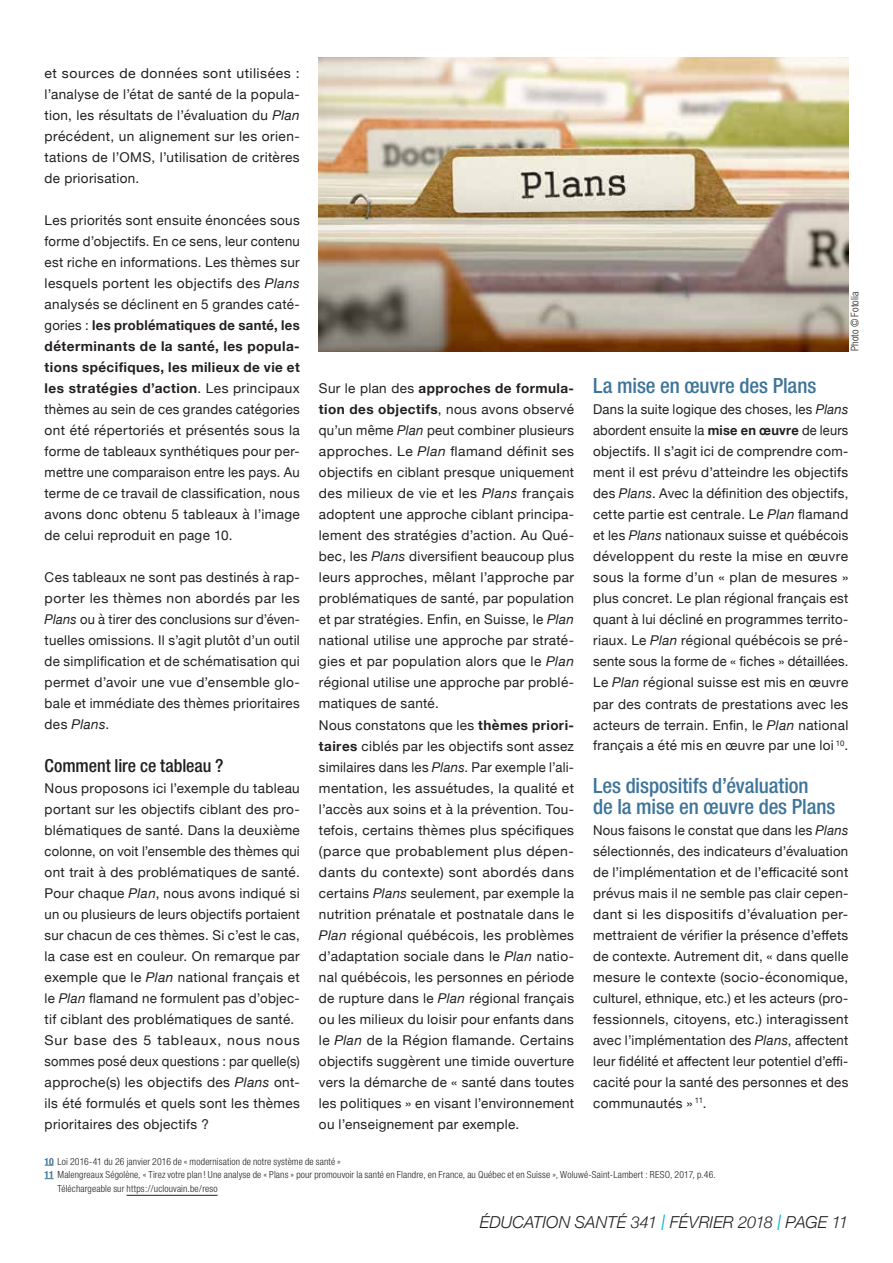
<style>
.page{position:relative;width:893px;height:1263px;background:#fff}
.page>*{position:absolute;margin:0;border:0;box-sizing:border-box;transform-origin:0 0}
.t1{font:500 condensed 21px/21px "Helvetica Neue";letter-spacing:-.005em;color:#3f7599}
.t2{font:500 condensed 18px "Helvetica Neue";letter-spacing:-.005em;color:#231f20}
.t3{font:italic 300 16.5px "Helvetica Neue";letter-spacing:.005em;color:#231f20}
.t4{font:13.5px/21px "Helvetica Neue";letter-spacing:.025em;color:#231f20;text-align:justify}
.t5{font:13.5px/21px "Helvetica Neue";letter-spacing:.025em;color:#231f20;text-align:justify;scale:1.04 1}
.t6{font:300 condensed 10.5px "Helvetica Neue";letter-spacing:.01em;color:#231f20}
.t7{font:300 condensed 9.75px "Helvetica Neue";letter-spacing:.015em;color:#231f20}
.s1{font-style:italic}
.s2{font-weight:700}
.s3{font-weight:700;color:#3f7599}
.s4{font-size:21.45px;color:#06b0d5}
</style>
<div class="page">
<hr style="left:127px;top:1195px;width:91px;height:1px;background:#231f20">
<img style="left:319px;top:57px;width:529px;height:294px">
<p class="t5" style="left:45px;top:64px;width:247px">et sources de données sont utilisées : l’analyse de l’état de santé de la popula&shy;tion, les résultats de l’évaluation du <span class="s1">Plan </span>précédent, un alignement sur les orien&shy;tations de l’OMS, l’utilisation de critères de priorisation.</p>
<p class="t4" style="left:45px;top:211px;width:257px">Les priorités sont ensuite énoncées sous forme d’objectifs. En ce sens, leur contenu est riche en informations. Les thèmes sur lesquels portent les objectifs des <span class="s1">Plans </span>analysés se déclinent en 5 grandes caté&shy;gories : <span class="s2">les problématiques de santé, les déterminants de la santé, les popula&shy;tions spécifiques, les milieux de vie et les stratégies d’action</span>. Les principaux thèmes au sein de ces grandes catégories ont été répertoriés et présentés sous la forme de tableaux synthétiques pour per&shy;mettre une comparaison entre les pays. Au terme de ce travail de classification, nous avons donc obtenu 5 tableaux à l’image de celui reproduit en page 10.</p>
<p class="t4" style="left:45px;top:568px;width:257px;text-align:left">Ces tableaux ne sont pas destinés à rap-- porter les thèmes non abordés par les <span class="s1">Plans</span> ou à tirer des conclusions sur d’éven&shy;tuelles omissions. Il s’agit plutôt d’un outil de simplification et de schématisation qui permet d’avoir une vue d’ensemble glo&shy;bale et immédiate des thèmes prioritaires des <span class="s1">Plans</span>.</p>
<h2 class="t2" style="left:45px;top:754px;width:180px">Comment lire ce tableau ?</h2>
<p class="t4" style="left:45px;top:778px;width:257px;text-align:left">Nous proposons ici l’exemple du tableau portant sur les objectifs ciblant des pro&shy;blématiques de santé. Dans la deuxième colonne, on voit l’ensemble des thèmes qui ont trait à des problématiques de santé.<br>Pour chaque <span class="s1">Plan</span>, nous avons indiqué si un ou plusieurs de leurs objectifs portaient sur chacun de ces thèmes. Si c’est le cas, la case est en couleur. On remarque par exemple que le <span class="s1">Plan</span> national français et le <span class="s1">Plan</span> flamand ne formulent pas d’objec&shy;tif ciblant des problématiques de santé.<br>Sur base des 5 tableaux, nous nous sommes posé deux questions : par quelle(s) approche(s) les objectifs des <span class="s1">Plans</span> ont&shy;ils été formulés et quels sont les thèmes prioritaires des objectifs ?</p>
<p class="t6" style="left:849px;top:351px;width:61px;rotate:-90deg">Photo © Fotolia</p>
<p class="t4" style="left:319px;top:379px;width:257px;text-align:left">Sur le plan des <span class="s2">approches de formula&shy;tion des objectifs</span>, nous avons observé qu’un même <span class="s1">Plan</span> peut combiner plusieurs approches. Le <span class="s1">Plan</span> flamand définit ses objectifs en ciblant presque uniquement des milieux de vie et les <span class="s1">Plans</span> français adoptent une approche ciblant principa&shy;lement des stratégies d’action. Au Qué&shy;bec, les <span class="s1">Plans</span> diversifient beaucoup plus leurs approches, mêlant l’approche par problématiques de santé, par population et par stratégies. Enfin, en Suisse, le <span class="s1">Plan </span>national utilise une approche par straté&shy;gies et par population alors que le <span class="s1">Plan </span>régional utilise une approche par problé&shy;matiques de santé.<br>Nous constatons que les <span class="s2">thèmes priori&shy;taires</span> ciblés par les objectifs sont assez similaires dans les <span class="s1">Plans</span>. Par exemple l’ali&shy;mentation, les assuétudes, la qualité et l’accès aux soins et à la prévention. Tou&shy;tefois, certains thèmes plus spécifiques (parce que probablement plus dépen&shy;dants du contexte) sont abordés dans certains <span class="s1">Plans</span> seulement, par exemple la nutrition prénatale et postnatale dans le <span class="s1">Plan</span> régional québécois, les problèmes d’adaptation sociale dans le <span class="s1">Plan</span> natio&shy;nal québécois, les personnes en période de rupture dans le <span class="s1">Plan</span> régional français ou les milieux du loisir pour enfants dans le <span class="s1">Plan</span> de la Région flamande. Certains objectifs suggèrent une timide ouverture vers la démarche de « santé dans toutes les politiques » en visant l’environnement ou l’enseignement par exemple.</p>
<h1 class="t1" style="left:593px;top:375px;width:225px">La mise en œuvre des Plans</h1>
<p class="t4" style="left:593px;top:400px;width:257px">Dans la suite logique des choses, les <span class="s1">Plans </span>abordent ensuite la <span class="s2">mise en œuvre</span> de leurs objectifs. Il s’agit ici de comprendre com&shy;ment il est prévu d’atteindre les objectifs des <span class="s1">Plans</span>. Avec la définition des objectifs, cette partie est centrale. Le <span class="s1">Plan</span> flamand et les <span class="s1">Plans</span> nationaux suisse et québécois développent du reste la mise en œuvre sous la forme d’un « plan de mesures » plus concret. Le plan régional français est quant à lui décliné en programmes territo&shy;riaux. Le <span class="s1">Plan</span> régional québécois se pré&shy;sente sous la forme de « fiches » détaillées.<br>Le <span class="s1">Plan</span> régional suisse est mis en œuvre par des contrats de prestations avec les acteurs de terrain. Enfin, le <span class="s1">Plan</span> national français a été mis en œuvre par une loi <sup>10</sup>.</p>
<h1 class="t1" style="left:593px;top:774px;width:244px">Les dispositifs d’évaluation<br>de la mise en œuvre des Plans</h1>
<p class="t4" style="left:593px;top:820px;width:257px">Nous faisons le constat que dans les <span class="s1">Plans </span>sélectionnés, des indicateurs d’évaluation de l’implémentation et de l’efficacité sont prévus mais il ne semble pas clair cepen&shy;dant si les dispositifs d’évaluation per&shy;mettraient de vérifier la présence d’effets de contexte. Autrement dit, « dans quelle mesure le contexte (socio-économique, culturel, ethnique, etc.) et les acteurs (pro&shy;fessionnels, citoyens, etc.) interagissent avec l’implémentation des <span class="s1">Plans</span>, affectent leur fidélité et affectent leur potentiel d’effi&shy;cacité pour la santé des personnes et des communautés » <sup>11</sup>.</p>
<p class="t7" style="left:45px;top:1155px;width:298px"><span class="s3">10</span> Loi 2016-41 du 26 janvier 2016 de « modernisation de notre système de santé »</p>
<p class="t7" style="left:45px;top:1169px;width:673px"><span class="s3">11</span> Malengreaux Ségolène, « Tirez votre plan! Une analyse de « Plans » pour promouvoir la santé en Flandre, en France, au Québec et en Suisse », Woluwé-Saint-Lambert : RESO, 2017, p.46.</p>
<p class="t7" style="left:57px;top:1182px;width:162px">Téléchargeable sur https://uclouvain.be/reso</p>
<p class="t3" style="left:480px;top:1209px;width:370px">ÉDUCATION SANTÉ 341 <span class="s4">I</span> FÉVRIER 2018 <span class="s4">I</span> PAGE 11</p>
</div>
